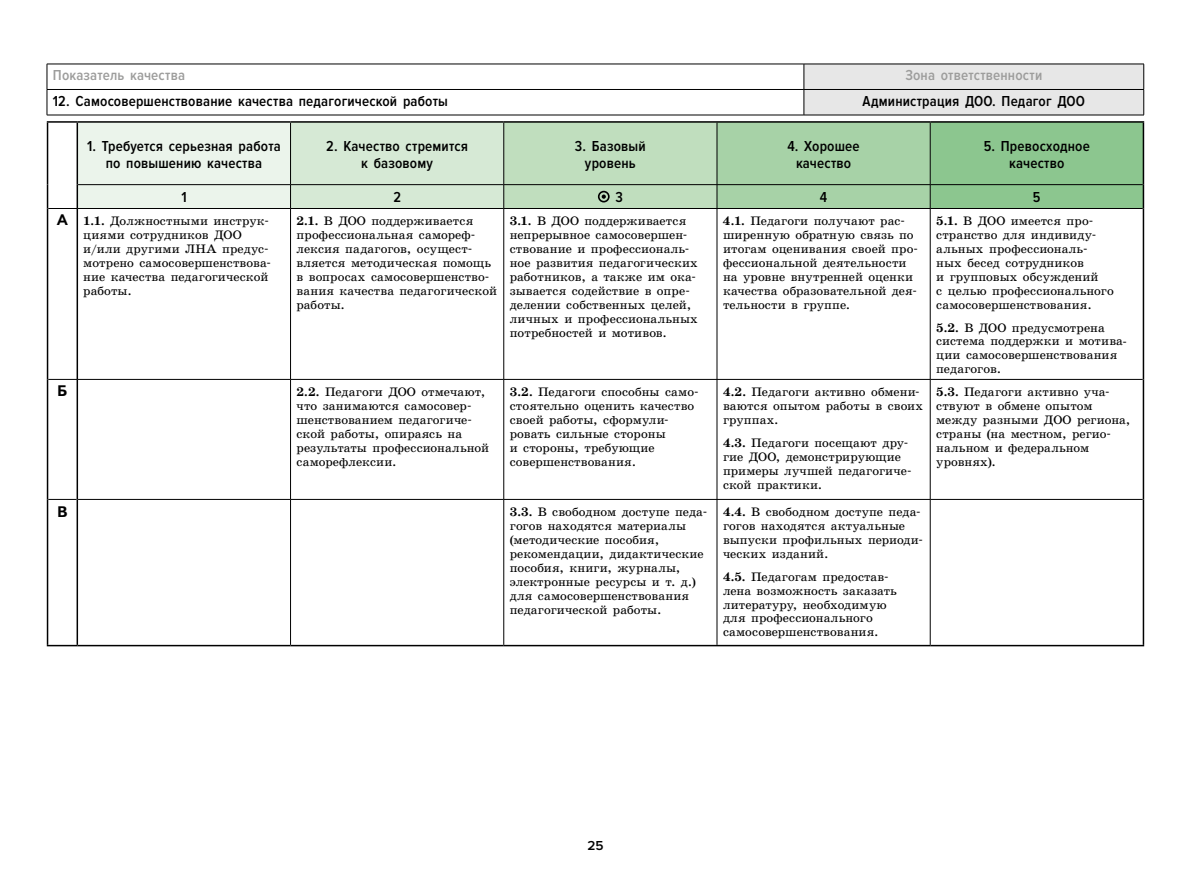
<style>
.page{position:relative;width:1191px;height:893px;background:#fff}
.page>*{position:absolute;margin:0;border:0;box-sizing:border-box;transform-origin:0 0}
.t1{font:700 15.3px "Textbook New";color:#000}
.t2{font:600 15px/17px "Proxima Nova Cond";letter-spacing:.01em;color:#000;text-align:center}
.t3{font:600 15px "Proxima Nova Cond";letter-spacing:.01em;color:#9d9d9c}
.t4{font:600 13.5px "Proxima Nova";color:#000}
.t5{font:12.45px/14px "School Book C San Pin";letter-spacing:.005em;color:#000}
.s1{font-family:"Textbook New";font-weight:700;font-size:15.3px}
.s2{font-weight:700}
</style>
<div class="page">
<hr style="left:47px;top:64px;width:757px;height:1px;background:#000">
<hr style="left:47px;top:89px;width:757px;height:1px;background:#000">
<svg style="left:47px;top:64px;width:1px;height:51px"></svg>
<div style="left:803px;top:64px;width:341px;height:51px;background:#e7e7e7"></div>
<hr style="left:47px;top:115px;width:757px;height:1px;background:#000">
<hr style="left:804px;top:115px;width:340px;height:1px;background:#000">
<hr style="left:290px;top:209px;width:1px;height:170px;background:#000">
<hr style="left:503px;top:209px;width:1px;height:170px;background:#000">
<hr style="left:716px;top:209px;width:1px;height:170px;background:#000">
<hr style="left:930px;top:209px;width:1px;height:170px;background:#000">
<hr style="left:77px;top:379px;width:213px;height:1px;background:#000">
<hr style="left:290px;top:379px;width:214px;height:1px;background:#000">
<hr style="left:290px;top:380px;width:1px;height:119px;background:#000">
<hr style="left:504px;top:379px;width:213px;height:1px;background:#000">
<hr style="left:503px;top:380px;width:1px;height:119px;background:#000">
<hr style="left:717px;top:379px;width:213px;height:1px;background:#000">
<hr style="left:716px;top:380px;width:1px;height:119px;background:#000">
<hr style="left:930px;top:379px;width:212px;height:1px;background:#000">
<hr style="left:930px;top:380px;width:1px;height:119px;background:#000">
<hr style="left:78px;top:499px;width:212px;height:1px;background:#000">
<hr style="left:290px;top:499px;width:214px;height:1px;background:#000">
<hr style="left:290px;top:500px;width:1px;height:145px;background:#000">
<hr style="left:504px;top:499px;width:213px;height:1px;background:#000">
<hr style="left:503px;top:500px;width:1px;height:145px;background:#000">
<hr style="left:717px;top:499px;width:213px;height:1px;background:#000">
<hr style="left:716px;top:500px;width:1px;height:145px;background:#000">
<hr style="left:930px;top:499px;width:212px;height:1px;background:#000">
<hr style="left:930px;top:500px;width:1px;height:145px;background:#000">
<hr style="left:77px;top:121px;width:213px;height:2px;background:#000">
<hr style="left:290px;top:121px;width:214px;height:2px;background:#000">
<hr style="left:504px;top:121px;width:213px;height:2px;background:#000">
<hr style="left:717px;top:121px;width:213px;height:2px;background:#000">
<hr style="left:930px;top:121px;width:214px;height:2px;background:#000">
<hr style="left:1142px;top:123px;width:2px;height:62px;background:#000">
<hr style="left:1142px;top:185px;width:2px;height:23px;background:#000">
<hr style="left:1142px;top:208px;width:2px;height:171px;background:#000">
<hr style="left:1142px;top:379px;width:2px;height:120px;background:#000">
<hr style="left:1142px;top:499px;width:2px;height:146px;background:#000">
<hr style="left:77px;top:645px;width:213px;height:1px;background:#000">
<hr style="left:290px;top:645px;width:214px;height:1px;background:#000">
<hr style="left:504px;top:645px;width:213px;height:1px;background:#000">
<hr style="left:717px;top:645px;width:213px;height:1px;background:#000">
<hr style="left:930px;top:645px;width:214px;height:1px;background:#000">
<svg style="left:48px;top:499px;width:29px;height:1px"></svg>
<hr style="left:77px;top:499px;width:1px;height:146px;background:#000">
<hr style="left:47px;top:645px;width:30px;height:1px;background:#000">
<hr style="left:77px;top:209px;width:1px;height:170px;background:#000">
<hr style="left:77px;top:380px;width:1px;height:119px;background:#000">
<svg style="left:48px;top:379px;width:29px;height:1px"></svg>
<hr style="left:47px;top:208px;width:1px;height:171px;background:#000">
<hr style="left:47px;top:379px;width:1px;height:120px;background:#000">
<hr style="left:47px;top:499px;width:1px;height:146px;background:#000">
<hr style="left:47px;top:121px;width:30px;height:2px;background:#000">
<svg style="left:47px;top:122px;width:1096px;height:87px;background:#b8d5b8"></svg>
<p class="t3" style="left:53px;top:67px;width:134px">Показатель качества</p>
<p class="t3" style="left:905px;top:67px;width:138px">Зона ответственности</p>
<p class="t2" style="left:53px;top:93px;width:396px">12. Самосовершенствование качества педагогической работы</p>
<p class="t2" style="left:862px;top:93px;width:224px">Администрация ДОО. Педагог ДОО</p>
<p class="t2" style="left:87px;top:138px;width:195px">1. Требуется серьезная работа по повышению качества</p>
<p class="t2" style="left:326px;top:138px;width:143px">2. Качество стремится к базовому</p>
<p class="t2" style="left:575px;top:138px;width:72px">3. Базовый уровень</p>
<p class="t2" style="left:787px;top:138px;width:74px">4. Хорошее качество</p>
<p class="t2" style="left:983px;top:138px;width:107px">5. Превосходное качество</p>
<p class="t2" style="left:182px;top:189px;width:7px">1</p>
<p class="t2" style="left:393px;top:189px;width:9px">2</p>
<p class="t2" style="left:615px;top:189px;width:9px">3</p>
<p class="t2" style="left:820px;top:189px;width:9px">4</p>
<p class="t2" style="left:1032px;top:189px;width:9px">5</p>
<p class="t5" style="left:83px;top:214px;width:189px;text-indent:-26px"><span class="s1">А</span> <span class="s2">1.1.</span> Должностными инструк&shy;циями сотрудников ДОО и/или другими ЛНА предус&shy;мотрено самосовершенствова&shy;ние качества педагогической работы.</p>
<p class="t5" style="left:296px;top:214px;width:202px"><span class="s2">2.1.</span> В ДОО поддерживается профессиональная самореф&shy;лексия падагогов, осущест&shy;вляется методическая помощь в вопросах самосовершенство&shy;вания качества педагогической работы.</p>
<p class="t5" style="left:510px;top:214px;width:190px"><span class="s2">3.1.</span> В ДОО поддерживается непрерывное самосовершен&shy;ствование и профессиональ&shy;ное развития педагогических работников, а также им ока&shy;зывается содействие в опре&shy;делении собственных целей, личных и профессиональных потребностей и мотивов.</p>
<p class="t5" style="left:723px;top:214px;width:197px"><span class="s2">4.1.</span> Педагоги получают рас&shy;ширенную обратную связь по итогам оценивания своей про&shy;фессиональной деятельности на уровне внутренней оценки качества образовательной дея&shy;тельности в группе.</p>
<p class="t5" style="left:936px;top:214px;width:179px"><span class="s2">5.1.</span> В ДОО имеется про&shy;странство для индивиду&shy;альных профессиональ&shy;ных бесед сотрудников<br>и групповых обсуждений<br>с целью профессионального самосовершенствования.</p>
<p class="t5" style="left:936px;top:320px;width:192px"><span class="s2">5.2.</span> В ДОО предусмотрена система поддержки и мотива&shy;ции самосовершенствования педагогов.</p>
<p class="t1" style="left:57px;top:381px;width:12px">Б</p>
<p class="t5" style="left:296px;top:385px;width:194px"><span class="s2">2.2.</span> Педагоги ДОО отмечают, что занимаются самосовер&shy;шенствованием педагогиче&shy;ской работы, опираясь на результаты профессиональной саморефлексии.</p>
<p class="t5" style="left:510px;top:385px;width:190px"><span class="s2">3.2.</span> Педагоги способны само&shy;стоятельно оценить качество своей работы, сформули&shy;ровать сильные стороны<br>и стороны, требующие совершенствования.</p>
<p class="t5" style="left:723px;top:385px;width:202px"><span class="s2">4.2.</span> Педагоги активно обмени&shy;ваются опытом работы в своих группах.</p>
<p class="t5" style="left:723px;top:436px;width:190px"><span class="s2">4.3.</span> Педагоги посещают дру&shy;гие ДОО, демонстрирующие примеры лучшей педагогиче&shy;ской практики.</p>
<p class="t1" style="left:57px;top:502px;width:12px">В</p>
<p class="t5" style="left:510px;top:505px;width:199px"><span class="s2">3.3.</span> В свободном доступе педа&shy;гогов находятся материалы (методические пособия, рекомендации, дидактические пособия, книги, журналы, электронные ресурсы и т. д.) для самосовершенствования педагогической работы.</p>
<p class="t5" style="left:723px;top:505px;width:201px"><span class="s2">4.4.</span> В свободном доступе педа&shy;гогов находятся актуальные выпуски профильных периоди&shy;ческих изданий.</p>
<p class="t5" style="left:723px;top:570px;width:175px"><span class="s2">4.5.</span> Педагогам предостав&shy;лена возможность заказать литературу, необходимую для профессионального самосовершенствования.</p>
<p class="t5" style="left:936px;top:385px;width:196px"><span class="s2">5.3.</span> Педагоги активно уча&shy;ствуют в обмене опытом между разными ДОО региона, страны (на местном, регио&shy;нальном и федеральном уровнях).</p>
<p class="t4" style="left:587px;top:838px;width:18px">25</p>
</div>
